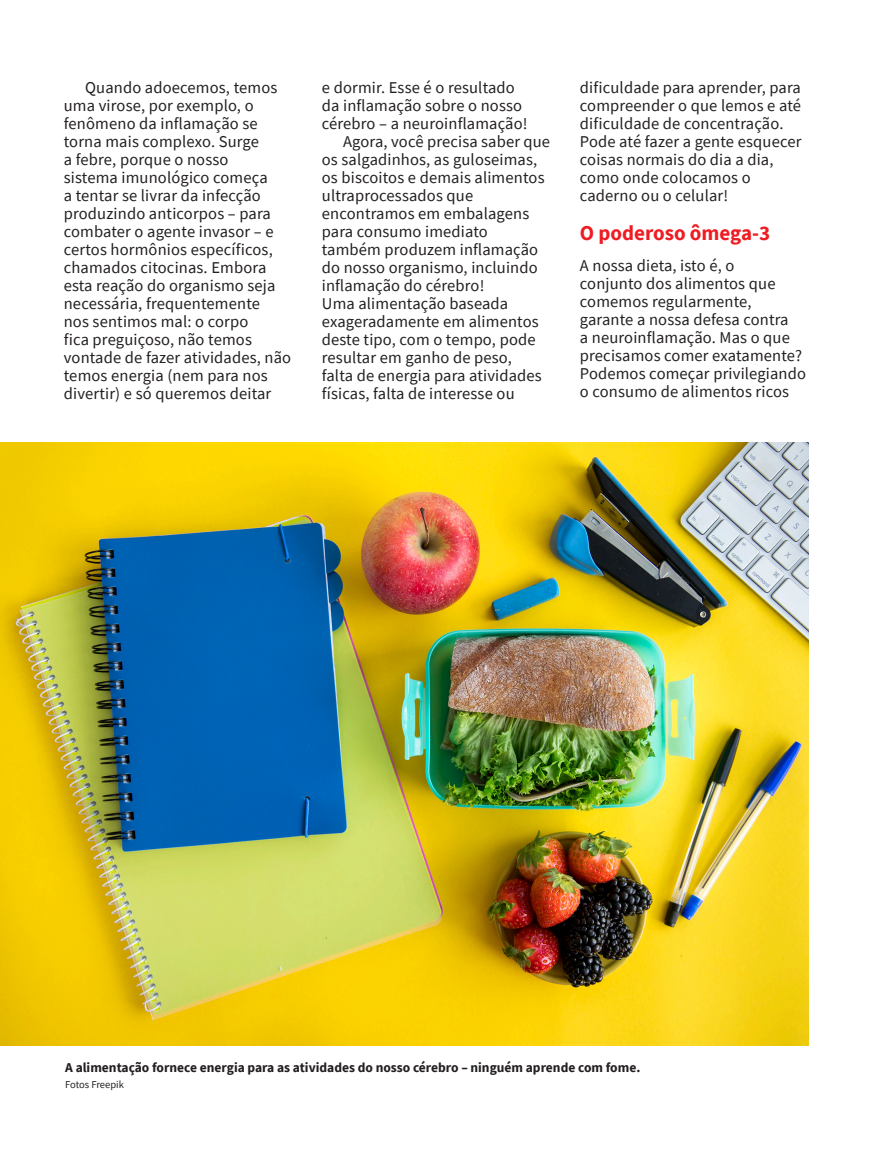
<style>
.page{position:relative;width:872px;height:1170px;background:#fff}
.page>*{position:absolute;margin:0;border:0;box-sizing:border-box;transform-origin:0 0}
.t1{font:700 21px "Source Sans Pro";color:#ee1d23}
.t2{font:16.5px/18px "Source Sans Pro";letter-spacing:.01em;color:#231f20}
.t3{font:700 13.5px "Source Sans Pro";color:#231f20}
.t4{font:10.5px "Source Sans Pro";letter-spacing:-.005em;color:#231f20}
</style>
<div class="page">
<img style="left:1px;top:442px;width:807px;height:603px">
<p class="t2" style="left:64px;top:79px;width:229px;text-indent:21px">Quando adoecemos, temos uma virose, por exemplo, o fenômeno da inflamação se torna mais complexo. Surge<br>a febre, porque o nosso<br>sistema imunológico começa<br>a tentar se livrar da infecção produzindo anticorpos – para combater o agente invasor – e certos hormônios específicos, chamados citocinas. Embora esta reação do organismo seja necessária, frequentemente<br>nos sentimos mal: o corpo<br>fica preguiçoso, não temos vontade de fazer atividades, não temos energia (nem para nos divertir) e só queremos deitar</p>
<p class="t2" style="left:322px;top:79px;width:207px">e dormir. Esse é o resultado da inflamação sobre o nosso cérebro – a neuroinflamação!</p>
<p class="t2" style="left:322px;top:133px;width:230px;text-indent:21px">Agora, você precisa saber que os salgadinhos, as guloseimas, os biscoitos e demais alimentos ultraprocessados que encontramos em embalagens para consumo imediato também produzem inflamação do nosso organismo, incluindo inflamação do cérebro!<br>Uma alimentação baseada exageradamente em alimentos deste tipo, com o tempo, pode resultar em ganho de peso,<br>falta de energia para atividades físicas, falta de interesse ou</p>
<p class="t2" style="left:580px;top:79px;width:223px">dificuldade para aprender, para compreender o que lemos e até dificuldade de concentração.<br>Pode até fazer a gente esquecer coisas normais do dia a dia, como onde colocamos o caderno ou o celular!</p>
<p class="t1" style="left:580px;top:219px;width:192px">O poderoso ômega-3</p>
<p class="t2" style="left:580px;top:256px;width:228px">A nossa dieta, isto é, o<br>conjunto dos alimentos que comemos regularmente, garante a nossa defesa contra<br>a neuroinflamação. Mas o que precisamos comer exatamente?<br>Podemos começar privilegiando o consumo de alimentos ricos</p>
<p class="t3" style="left:65px;top:1057px;width:576px">A alimentação fornece energia para as atividades do nosso cérebro – ninguém aprende com fome.</p>
<p class="t4" style="left:65px;top:1077px;width:60px">Fotos Freepik</p>
</div>
